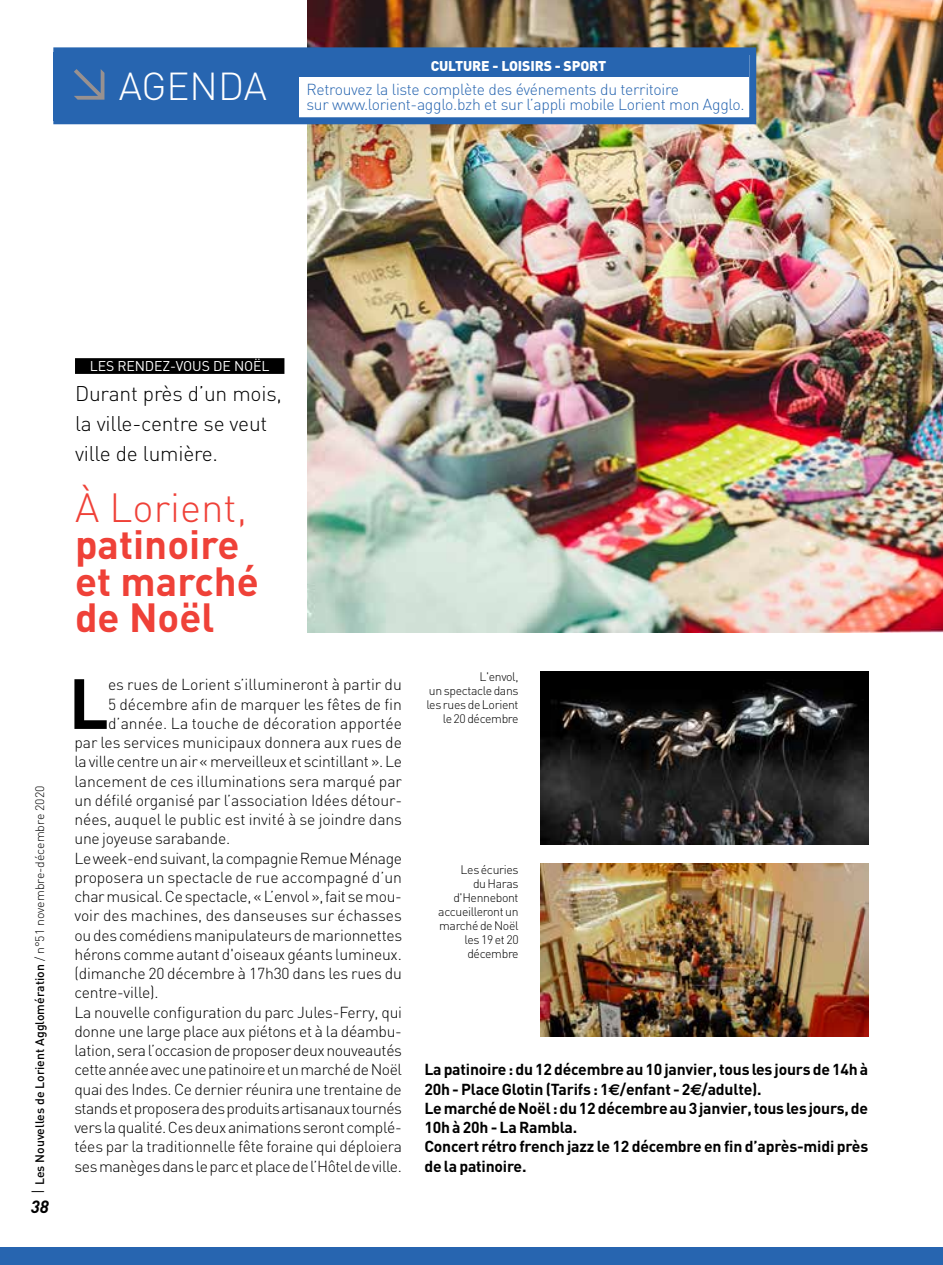
<style>
.page{position:relative;width:943px;height:1265px;background:#fff}
.page>*{position:absolute;margin:0;border:0;box-sizing:border-box;transform-origin:0 0}
.t1{font:700 69.83px "DIN";color:#000}
.t2{font:700 40.25px/36.8px "DIN";color:#ef4138}
.t3{font:300 40.25px "DIN";color:#ef4138}
.t4{font:300 38.5px "DIN";color:#fff}
.t5{font:300 21px/29.8px "DIN";letter-spacing:-.01em;color:#000}
.t6{font:italic 700 17.5px "DIN";color:#000}
.t7{font:300 15.75px "DIN";letter-spacing:-.015em;color:#000}
.t8{font:700 15.75px/19.2px "DIN";letter-spacing:-.01em;color:#000}
.t9{font:300 15.75px/15.8px "DIN";letter-spacing:-.02em;color:#2765b0}
.t10{font:900 14px "DIN";letter-spacing:-.01em;color:#fff}
.t11{font:14px "DIN";letter-spacing:-.01em;color:#fff}
.t12{font:300 12.25px/14px "DIN";letter-spacing:-.03em;color:#000;text-align:right}
.t13{font:500 12.25px "DIN";color:#000}
.s1{color:#989190}
.s2{font-weight:300;font-size:17.5px}
.s3{font-weight:300}
.s4{font-family:"Euro Sans"}
</style>
<div class="page">
<div style="left:0;top:1248px;width:943px;height:17px;background:#2765b0"></div>
<img style="left:308px;top:0;width:635px;height:632px">
<div style="left:53px;top:47px;width:703px;height:77px;background:#fff;border:7px solid #2765b0"></div>
<div style="left:53px;top:52px;width:245px;height:68px;background:#2765b0"></div>
<div style="left:298px;top:54px;width:451px;height:22px;background:#2765b0"></div>
<img style="left:541px;top:671px;width:327px;height:173px">
<img style="left:541px;top:864px;width:327px;height:173px">
<div style="left:75px;top:358px;width:209px;height:16px;background:#000"></div>
<h3 class="t4" style="left:69px;top:62px;width:199px"><span class="s1">➢</span> AGENDA</h3>
<p class="t10" style="left:431px;top:57px;width:177px">CULTURE - LOISIRS - SPORT</p>
<p class="t9" style="left:306px;top:81px;width:439px">Retrouvez la liste complète des événements du territoire<br>sur www.lorient-agglo.bzh et sur l’appli mobile Lorient mon Agglo.</p>
<p class="t13" style="left:32px;top:1194px;width:410px;rotate:-90deg"><span class="s2">I</span> Les Nouvelles de Lorient Agglomération <span class="s3">/ n°51 novembre-décembre 2020</span></p>
<p class="t6" style="left:31px;top:1195px;width:20px">38</p>
<p class="t11" style="left:90px;top:358px;width:181px">LES RENDEZ-VOUS DE NOËL</p>
<h3 class="t5" style="left:75px;top:379px;width:208px">Durant près d’un mois, la ville-centre se veut ville de lumière.</h3>
<h2 class="t3" style="left:75px;top:483px;width:174px">À Lorient,</h2>
<h2 class="t2" style="left:75px;top:524px;width:185px">patinoire et marché de Noël</h2>
<h1 class="t1" style="left:69px;top:658px;width:42px">L</h1>
<p class="t7" style="left:108px;top:675px;width:295px">es rues de Lorient s’illumineront à partir du</p>
<p class="t7" style="left:108px;top:694px;width:295px">5 décembre afin de marquer les fêtes de fin</p>
<p class="t7" style="left:108px;top:714px;width:295px">d’année. La touche de décoration apportée</p>
<p class="t7" style="left:74px;top:733px;width:329px">par les services municipaux donnera aux rues de</p>
<p class="t7" style="left:74px;top:752px;width:329px">la ville centre un air « merveilleux et scintillant ». Le</p>
<p class="t7" style="left:74px;top:771px;width:329px">lancement de ces illuminations sera marqué par</p>
<p class="t7" style="left:74px;top:791px;width:329px">un défilé organisé par l’association Idées détour-</p>
<p class="t7" style="left:74px;top:810px;width:329px">nées, auquel le public est invité à se joindre dans</p>
<p class="t7" style="left:74px;top:829px;width:157px">une joyeuse sarabande.</p>
<p class="t7" style="left:74px;top:848px;width:329px">Le week-end suivant, la compagnie Remue Ménage</p>
<p class="t7" style="left:74px;top:868px;width:329px">proposera un spectacle de rue accompagné d’un</p>
<p class="t7" style="left:74px;top:887px;width:329px">char musical. Ce spectacle, « L’envol », fait se mou-</p>
<p class="t7" style="left:74px;top:906px;width:329px">voir des machines, des danseuses sur échasses</p>
<p class="t7" style="left:74px;top:925px;width:329px">ou des comédiens manipulateurs de marionnettes</p>
<p class="t7" style="left:74px;top:945px;width:329px">hérons comme autant d'oiseaux géants lumineux.</p>
<p class="t7" style="left:74px;top:964px;width:329px">(dimanche 20 décembre à 17h30 dans les rues du</p>
<p class="t7" style="left:74px;top:983px;width:86px">centre-ville).</p>
<p class="t7" style="left:74px;top:1002px;width:329px">La nouvelle configuration du parc Jules-Ferry, qui</p>
<p class="t7" style="left:74px;top:1021px;width:329px">donne une large place aux piétons et à la déambu-</p>
<p class="t7" style="left:74px;top:1041px;width:329px">lation, sera l’occasion de proposer deux nouveautés</p>
<p class="t7" style="left:74px;top:1060px;width:329px">cette année avec une patinoire et un marché de Noël</p>
<p class="t7" style="left:74px;top:1079px;width:329px">quai des Indes. Ce dernier réunira une trentaine de</p>
<p class="t7" style="left:74px;top:1098px;width:329px">stands et proposera des produits artisanaux tournés</p>
<p class="t7" style="left:74px;top:1118px;width:329px">vers la qualité. Ces deux animations seront complé-</p>
<p class="t7" style="left:74px;top:1137px;width:329px">tées par la traditionnelle fête foraine qui déploiera</p>
<p class="t7" style="left:74px;top:1156px;width:329px">ses manèges dans le parc et place de l’Hôtel de ville.</p>
<p class="t12" style="left:426px;top:669px;width:94px">L'envol,<br>un spectacle dans les rues de Lorient le 20 décembre</p>
<p class="t12" style="left:438px;top:862px;width:82px">Les écuries<br>du Haras d'Hennebont accueilleront un marché de Noël les 19 et 20 décembre</p>
<p class="t8" style="left:424px;top:1059px;width:445px">La patinoire : du 12 décembre au 10 janvier, tous les jours de 14h à 20h - Place Glotin (Tarifs : 1<span class="s4">€</span>/enfant - 2<span class="s4">€</span>/adulte).<br>Le marché de Noël : du 12 décembre au 3 janvier, tous les jours, de 10h à 20h - La Rambla.<br>Concert rétro french jazz le 12 décembre en fin d’après-midi près de la patinoire.</p>
</div>
